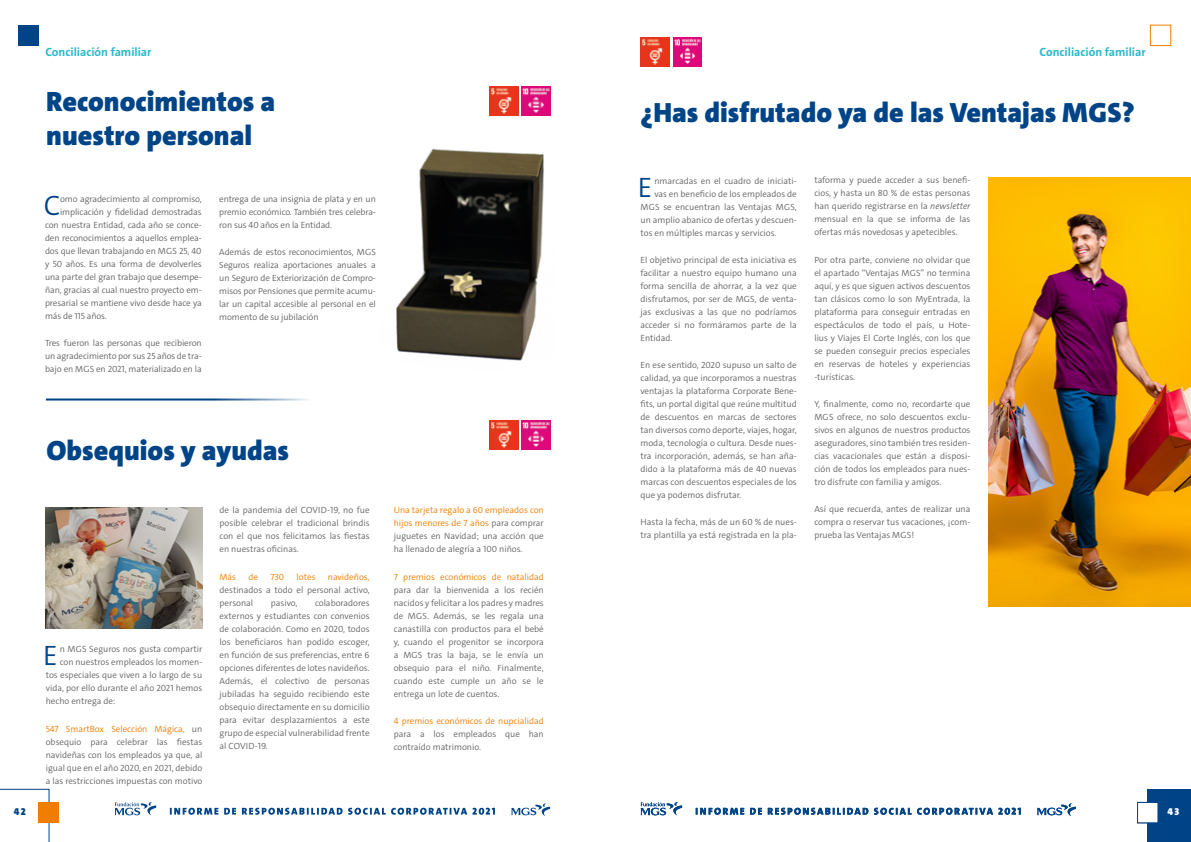
<style>
.page{position:relative;width:1191px;height:842px;background:#fff}
.page>*{position:absolute;margin:0;border:0;box-sizing:border-box;transform-origin:0 0}
.t1{font:300 28.3px "The Sans";color:#048}
.t2{font:900 28px/33.6px "The Sans";color:#048}
.t3{font:700 12px "The Sans";color:#2ab8ca}
.t4{font:900 10px "The Sans";color:#048}
.t5{font:900 10px "The Sans";color:#fff}
.t6{font:300 9px/13px "The Sans";letter-spacing:-.01em;color:#646363;text-align:justify}
.t7{font:300 9px/13px "The Sans";color:#646463;text-align:justify}
.t8{font:300 9px "The Sans";color:#ef7d00}
.s1{color:#ef7d00}
.s2{font-style:italic}
</style>
<div class="page">
<svg style="left:0;top:789px;width:50px;height:53px"></svg>
<div style="left:38px;top:802px;width:21px;height:21px;background:#ef7d00"></div>
<div style="left:1149px;top:25px;width:22px;height:21px;border:1px solid #ef7d00"></div>
<div style="left:18px;top:26px;width:21px;height:20px;background:#048"></div>
<svg style="left:511px;top:803px;width:39px;height:13px"></svg>
<svg style="left:115px;top:802px;width:41px;height:13px"></svg>
<svg style="left:170px;top:808px;width:325px;height:7px"></svg>
<img style="left:988px;top:178px;width:203px;height:429px">
<img style="left:396px;top:148px;width:148px;height:213px">
<img style="left:46px;top:507px;width:156px;height:121px">
<img style="left:490px;top:86px;width:29px;height:29px">
<img style="left:490px;top:421px;width:29px;height:29px">
<img style="left:522px;top:86px;width:29px;height:29px">
<img style="left:522px;top:421px;width:29px;height:29px">
<hr style="left:46px;top:398px;width:418px;height:2px;background:#048">
<img style="left:641px;top:38px;width:29px;height:29px">
<img style="left:673px;top:38px;width:29px;height:29px">
<div style="left:1147px;top:789px;width:44px;height:53px;background:#048"></div>
<div style="left:1137px;top:802px;width:21px;height:21px;background:#fff;border:1px solid #048"></div>
<svg style="left:1037px;top:803px;width:39px;height:13px"></svg>
<svg style="left:640px;top:802px;width:42px;height:13px"></svg>
<svg style="left:695px;top:808px;width:325px;height:7px"></svg>
<h3 class="t3" style="left:45px;top:45px;width:108px">Conciliación familiar</h3>
<h2 class="t2" style="left:46px;top:85px;width:230px">Reconocimientos a nuestro personal</h2>
<h1 class="t1" style="left:44px;top:187px;width:18px">C</h1>
<p class="t6" style="left:60px;top:192px;width:143px">omo agradecimiento al compromiso,</p>
<p class="t6" style="left:60px;top:205px;width:143px">implicación y fidelidad demostradas</p>
<p class="t6" style="left:45px;top:218px;width:158px">con nuestra Entidad, cada año se conce-</p>
<p class="t6" style="left:45px;top:231px;width:158px">den reconocimientos a aquellos emplea-</p>
<p class="t6" style="left:45px;top:244px;width:158px">dos que llevan trabajando en MGS 25, 40</p>
<p class="t6" style="left:45px;top:257px;width:158px">y 50 años. Es una forma de devolverles</p>
<p class="t6" style="left:45px;top:270px;width:158px">una parte del gran trabajo que desempe-</p>
<p class="t6" style="left:45px;top:283px;width:158px">ñan, gracias al cual nuestro proyecto em-</p>
<p class="t6" style="left:45px;top:296px;width:158px">presarial se mantiene vivo desde hace ya</p>
<p class="t6" style="left:45px;top:309px;width:63px">más de 115 años.</p>
<p class="t6" style="left:45px;top:336px;width:158px">Tres fueron las personas que recibieron un agradecimiento por sus 25 años de tra&shy;bajo en MGS en 2021, materializado en la</p>
<p class="t6" style="left:219px;top:193px;width:158px">entrega de una insignia de plata y en un premio económico. También tres celebra&shy;ron sus 40 años en la Entidad.</p>
<p class="t6" style="left:219px;top:246px;width:158px">Además de estos reconocimientos, MGS Seguros realiza aportaciones anuales a un Seguro de Exteriorización de Compro&shy;misos por Pensiones que permite acumu&shy;lar un capital accesible al personal en el momento de su jubilación</p>
<p class="t4" style="left:14px;top:806px;width:14px">42</p>
<h2 class="t2" style="left:46px;top:434px;width:244px">Obsequios y ayudas</h2>
<h1 class="t1" style="left:43px;top:638px;width:16px">E</h1>
<p class="t7" style="left:60px;top:643px;width:144px">n MGS Seguros nos gusta compartir</p>
<p class="t7" style="left:60px;top:656px;width:144px">con nuestros empleados los momen-</p>
<p class="t7" style="left:46px;top:669px;width:158px">tos especiales que viven a lo largo de su</p>
<p class="t7" style="left:46px;top:682px;width:158px">vida, por ello durante el año 2021 hemos</p>
<p class="t7" style="left:46px;top:695px;width:71px">hecho entrega de:</p>
<p class="t7" style="left:46px;top:722px;width:158px"><span class="s1">547 SmartBox Selección Mágica,</span> un obsequio para celebrar las fiestas navideñas con los empleados ya que, al igual que en el año 2020, en 2021, debido a las restricciones impuestas con motivo</p>
<p class="t7" style="left:219px;top:504px;width:152px">de la pandemia del COVID-19, no fue posible celebrar el tradicional brindis con el que nos felicitamos las fiestas en nuestras oficinas.</p>
<p class="t8" style="left:219px;top:571px;width:18px">Más</p>
<p class="t8" style="left:248px;top:571px;width:11px">de</p>
<p class="t8" style="left:270px;top:571px;width:15px">730</p>
<p class="t8" style="left:297px;top:571px;width:20px">lotes</p>
<p class="t8" style="left:328px;top:571px;width:43px">navideños,</p>
<p class="t7" style="left:219px;top:583px;width:152px">destinados a todo el personal activo, personal</p>
<p class="t7" style="left:219px;top:596px;width:152px;text-indent:95px">colaboradores externos y estudiantes con convenios de colaboración. Como en 2020, todos los beneficiaros han podido escoger, en función de sus preferencias, entre 6 opciones diferentes de lotes navideños.<br>Además, el colectivo de personas jubiladas ha seguido recibiendo este obsequio directamente en su domicilio para evitar desplazamientos a este grupo de especial vulnerabilidad frente al COVID-19.</p>
<p class="t7" style="left:271px;top:596px;width:28px">pasivo,</p>
<p class="t7" style="left:394px;top:504px;width:152px"><span class="s1">Una tarjeta regalo a 60 empleados con hijos menores de 7 años</span> para comprar juguetes en Navidad; una acción que ha llenado de alegría a 100 niños.</p>
<p class="t8" style="left:394px;top:571px;width:151px">7 premios económicos de natalidad</p>
<p class="t7" style="left:394px;top:583px;width:152px">para dar la bienvenida a los recién nacidos y felicitar a los padres y madres de MGS. Además, se les regala una canastilla con productos para el bebé y, cuando el progenitor se incorpora a MGS tras la baja, se le envía un obsequio para el niño. Finalmente, cuando este cumple un año se le entrega un lote de cuentos.</p>
<p class="t8" style="left:394px;top:715px;width:152px">4 premios económicos de nupcialidad</p>
<p class="t7" style="left:394px;top:727px;width:152px">para a los empleados que han contraído matrimonio.</p>
<h3 class="t3" style="left:1039px;top:45px;width:108px">Conciliación familiar</h3>
<h2 class="t2" style="left:640px;top:96px;width:495px">¿Has disfrutado ya de las Ventajas MGS?</h2>
<h1 class="t1" style="left:638px;top:169px;width:16px">E</h1>
<p class="t6" style="left:654px;top:174px;width:144px">nmarcadas en el cuadro de iniciati-</p>
<p class="t6" style="left:654px;top:187px;width:144px">vas en beneficio de los empleados de</p>
<p class="t6" style="left:640px;top:200px;width:158px">MGS se encuentran las Ventajas MGS,</p>
<p class="t6" style="left:640px;top:213px;width:158px">un amplio abanico de ofertas y descuen-</p>
<p class="t6" style="left:640px;top:226px;width:137px">tos en múltiples marcas y servicios.</p>
<p class="t6" style="left:640px;top:253px;width:158px">El objetivo principal de esta iniciativa es facilitar a nuestro equipo humano una forma sencilla de ahorrar, a la vez que disfrutamos, por ser de MGS, de venta&shy;jas exclusivas a las que no podríamos acceder si no formáramos parte de la Entidad.</p>
<p class="t6" style="left:640px;top:358px;width:158px">En ese sentido, 2020 supuso un salto de calidad, ya que incorporamos a nuestras ventajas la plataforma Corporate Bene&shy;fits, un portal digital que reúne multitud de descuentos en marcas de sectores tan diversos como deporte, viajes, hogar, moda, tecnología o cultura. Desde nues&shy;tra incorporación, además, se han aña&shy;dido a la plataforma más de 40 nuevas marcas con descuentos especiales de los que ya podemos disfrutar.</p>
<p class="t6" style="left:640px;top:516px;width:158px">Hasta la fecha, más de un 60 % de nues&shy;tra plantilla ya está registrada en la pla-</p>
<p class="t6" style="left:814px;top:174px;width:158px">taforma y puede acceder a sus benefi&shy;cios, y hasta un 80 % de estas personas han querido registrarse en la <span class="s2">newsletter </span>mensual en la que se informa de las ofertas más novedosas y apetecibles.</p>
<p class="t6" style="left:814px;top:253px;width:158px">Por otra parte, conviene no olvidar que el apartado “Ventajas MGS” no termina aquí, y es que siguen activos descuentos tan clásicos como lo son MyEntrada, la plataforma para conseguir entradas en espectáculos de todo el país, u Hote&shy;lius y Viajes El Corte Inglés, con los que se pueden conseguir precios especiales en reservas de hoteles y experiencias -turísticas.</p>
<p class="t6" style="left:814px;top:397px;width:158px">Y, finalmente, como no, recordarte que MGS ofrece, no solo descuentos exclu&shy;sivos en algunos de nuestros productos aseguradores, sino también tres residen&shy;cias vacacionales que están a disposi&shy;ción de todos los empleados para nues&shy;tro disfrute con familia y amigos.</p>
<p class="t6" style="left:814px;top:502px;width:157px">Así que recuerda, antes de realizar una compra o reservar tus vacaciones, ¡com&shy;prueba las Ventajas MGS!</p>
<p class="t5" style="left:1167px;top:806px;width:13px">43</p>
</div>
